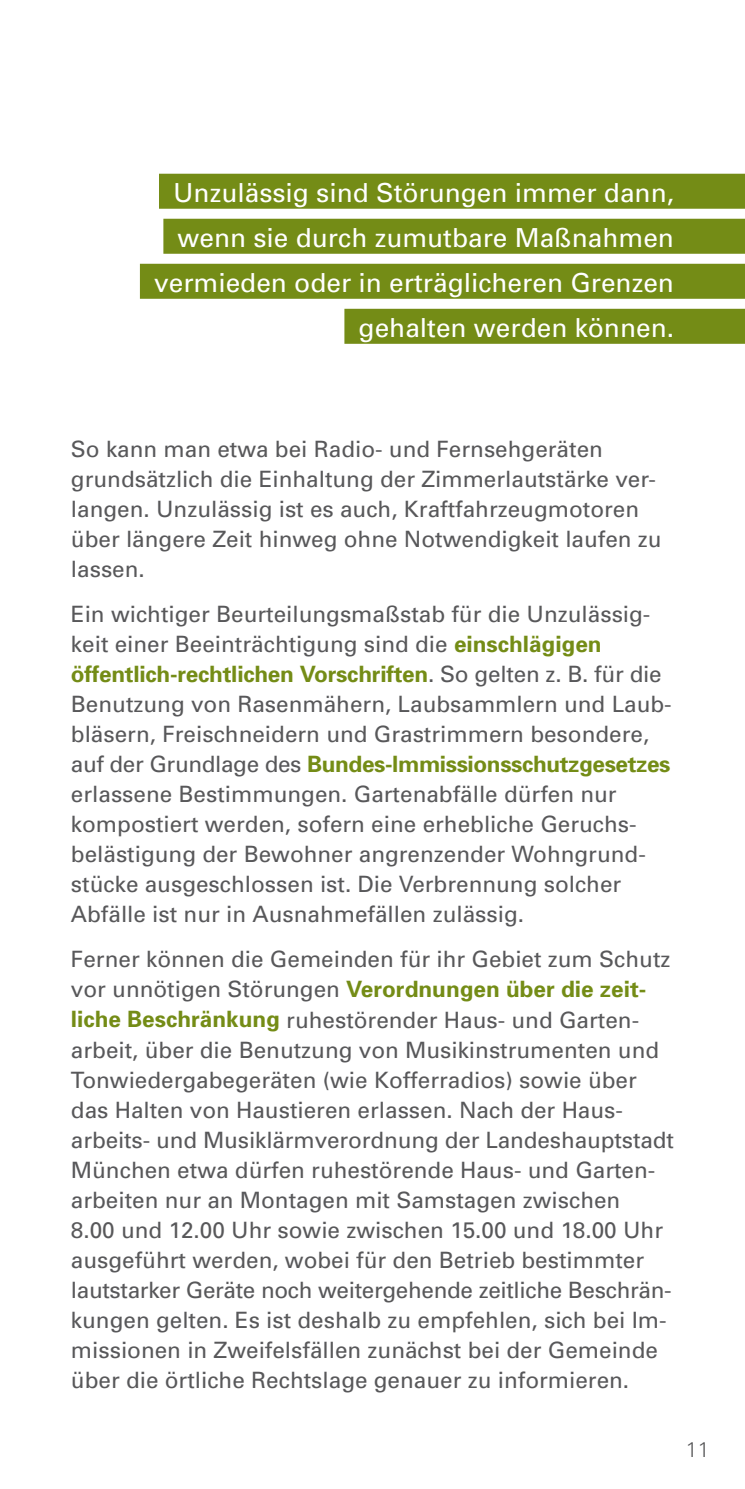
<style>
.page{position:relative;width:745px;height:1489px;background:#fff}
.page>*{position:absolute;margin:0;border:0;box-sizing:border-box;transform-origin:0 0}
.Zwischenhead_rechts{font:26.25px "Univers";color:#fff}
.Copy{font:22.5px/30px "Univers";color:#58585a}
.t1{font:300 21.25px "Univers";color:#58585a}
.s1{font-weight:700;color:#748c16}
</style>
<div class="page">
<div style="left:159px;top:174px;width:585px;height:35px;background:#748c16"></div>
<div style="left:163px;top:219px;width:581px;height:35px;background:#748c16"></div>
<div style="left:140px;top:264px;width:604px;height:35px;background:#748c16"></div>
<div style="left:344px;top:309px;width:400px;height:35px;background:#748c16"></div>
<p class="Zwischenhead_rechts" style="left:173px;top:176px;width:502px">Unzulässig sind Störungen immer dann,</p>
<p class="Zwischenhead_rechts" style="left:177px;top:221px;width:497px">wenn sie durch zumutbare Maßnahmen</p>
<p class="Zwischenhead_rechts" style="left:154px;top:266px;width:521px">vermieden oder in erträglicheren Grenzen</p>
<p class="Zwischenhead_rechts" style="left:358px;top:311px;width:317px">gehalten werden können.</p>
<p class="Copy" style="left:71px;top:434px;width:592px">So kann man etwa bei Radio- und Fernsehgeräten grundsätzlich die Einhaltung der Zimmerlautstärke ver&shy;langen. Unzulässig ist es auch, Kraftfahrzeugmotoren über längere Zeit hinweg ohne Notwendigkeit laufen zu lassen.</p>
<p class="Copy" style="left:71px;top:599px;width:602px">Ein wichtiger Beurteilungsmaßstab für die Unzulässig&shy;keit einer Beeinträchtigung sind die <span class="s1">einschlägigen öffentlich-rechtlichen Vorschriften</span>. So gelten z. B. für die Benutzung von Rasenmähern, Laubsammlern und Laub&shy;bläsern, Freischneidern und Grastrimmern besondere, auf der Grundlage des <span class="s1">Bundes-lmmissionsschutzgesetzes </span>erlassene Bestimmungen. Gartenabfälle dürfen nur kompostiert werden, sofern eine erhebliche Geruchs&shy;belästigung der Bewohner angrenzender Wohngrund&shy;stücke ausgeschlossen ist. Die Verbrennung solcher Abfälle ist nur in Ausnahmefällen zulässig.</p>
<p class="Copy" style="left:71px;top:944px;width:604px">Ferner können die Gemeinden für ihr Gebiet zum Schutz vor unnötigen Störungen <span class="s1">Verordnungen über die zeit&shy;liche Beschränkung</span> ruhestörender Haus- und Garten&shy;arbeit, über die Benutzung von Musikinstrumenten und Tonwiedergabegeräten (wie Kofferradios) sowie über das Halten von Haustieren erlassen. Nach der Haus&shy;arbeits- und Musiklärmverordnung der Landeshauptstadt München etwa dürfen ruhestörende Haus- und Garten&shy;arbeiten nur an Montagen mit Samstagen zwischen<br>8.00 und 12.00 Uhr sowie zwischen 15.00 und 18.00 Uhr ausgeführt werden, wobei für den Betrieb bestimmter lautstarker Geräte noch weitergehende zeitliche Beschrän&shy;kungen gelten. Es ist deshalb zu empfehlen, sich bei Im&shy;missionen in Zweifelsfällen zunächst bei der Gemeinde über die örtliche Rechtslage genauer zu informieren.</p>
<p class="t1" style="left:685px;top:1435px;width:25px">11</p>
</div>
